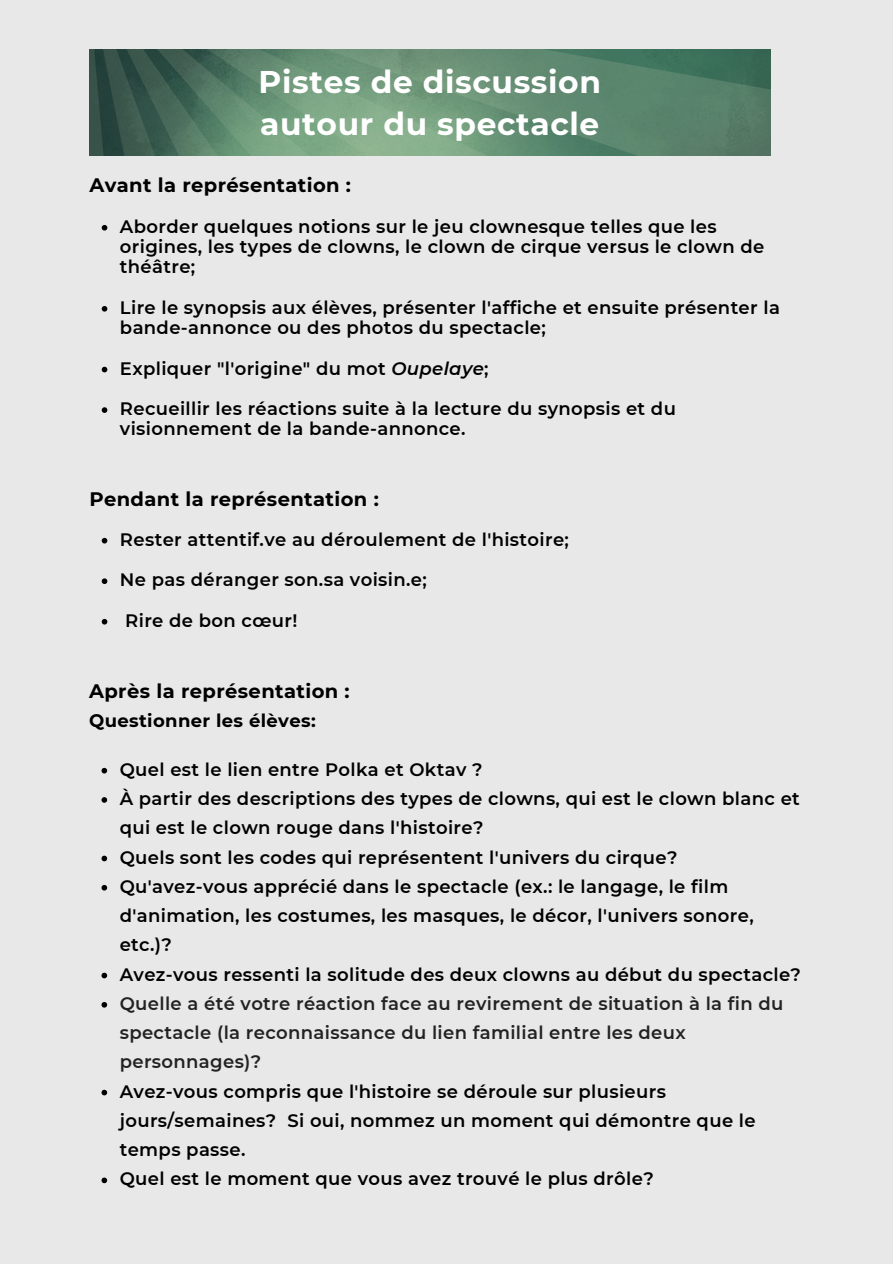
<style>
.page{position:relative;width:893px;height:1264px;background:#fff}
.page>*{position:absolute;margin:0;border:0;box-sizing:border-box;transform-origin:0 0}
.t1{font:700 31.35px "Montserrat";letter-spacing:.02em;color:#fff}
.t2{font:700 19.5px "Montserrat";letter-spacing:.02em;color:#000}
.t3{font:600 18px/29.2px "Montserrat";letter-spacing:.02em;color:#000}
.t4{font:600 18px/29.2px "Montserrat";letter-spacing:.02em;color:#222}
.t5{font:700 18px "Montserrat";letter-spacing:.02em;color:#000}
.s1{font-style:italic}
</style>
<div class="page">
<div style="left:0;top:0;width:892px;height:1263px;background:#e8e8e8"></div>
<img style="left:89px;top:49px;width:681px;height:107px">
<svg style="left:102px;top:225px;width:5px;height:5px"></svg>
<svg style="left:102px;top:306px;width:5px;height:5px"></svg>
<svg style="left:102px;top:367px;width:5px;height:5px"></svg>
<svg style="left:102px;top:407px;width:5px;height:6px"></svg>
<svg style="left:102px;top:538px;width:5px;height:5px"></svg>
<svg style="left:102px;top:578px;width:5px;height:6px"></svg>
<svg style="left:102px;top:619px;width:5px;height:5px"></svg>
<svg style="left:101px;top:767px;width:6px;height:6px"></svg>
<svg style="left:101px;top:797px;width:6px;height:5px"></svg>
<svg style="left:101px;top:855px;width:6px;height:6px"></svg>
<svg style="left:101px;top:884px;width:6px;height:6px"></svg>
<svg style="left:101px;top:972px;width:6px;height:6px"></svg>
<svg style="left:101px;top:1002px;width:6px;height:5px"></svg>
<svg style="left:101px;top:1089px;width:6px;height:6px"></svg>
<svg style="left:101px;top:1177px;width:6px;height:6px"></svg>
<p class="t1" style="left:258px;top:62px;width:344px">Pistes de discussion</p>
<p class="t1" style="left:260px;top:105px;width:340px">autour du spectacle</p>
<p class="t2" style="left:89px;top:173px;width:263px">Avant la représentation :</p>
<p class="t3" style="left:120px;top:216px;width:646px;line-height:20.2px">Aborder quelques notions sur le jeu clownesque telles que les origines, les types de clowns, le clown de cirque versus le clown de théâtre;</p>
<p class="t3" style="left:120px;top:297px;width:661px;line-height:20.2px">Lire le synopsis aux élèves, présenter l'affiche et ensuite présenter la bande-annonce ou des photos du spectacle;</p>
<p class="t3" style="left:120px;top:353px;width:370px">Expliquer "l'origine" du mot <span class="s1">Oupelaye</span>;</p>
<p class="t3" style="left:120px;top:398px;width:557px;line-height:20.2px">Recueillir les réactions suite à la lecture du synopsis et du visionnement de la bande-annonce.</p>
<p class="t2" style="left:89px;top:487px;width:291px">Pendant la représentation :</p>
<p class="t3" style="left:120px;top:524px;width:450px">Rester attentif.ve au déroulement de l'histoire;</p>
<p class="t3" style="left:120px;top:565px;width:308px">Ne pas déranger son.sa voisin.e;</p>
<p class="t3" style="left:125px;top:605px;width:174px">Rire de bon cœur!</p>
<p class="t2" style="left:89px;top:679px;width:262px">Après la représentation :</p>
<p class="t5" style="left:89px;top:710px;width:228px">Questionner les élèves:</p>
<p class="t3" style="left:120px;top:754px;width:364px">Quel est le lien entre Polka et Oktav ?</p>
<p class="t3" style="left:120px;top:784px;width:681px">À partir des descriptions des types de clowns, qui est le clown blanc et qui est le clown rouge dans l'histoire?</p>
<p class="t3" style="left:120px;top:842px;width:559px">Quels sont les codes qui représentent l'univers du cirque?</p>
<p class="t3" style="left:120px;top:871px;width:635px">Qu'avez-vous apprécié dans le spectacle (ex.: le langage, le film d'animation, les costumes, les masques, le décor, l'univers sonore, etc.)?</p>
<p class="t3" style="left:120px;top:959px;width:682px">Avez-vous ressenti la solitude des deux clowns au début du spectacle?</p>
<p class="t4" style="left:120px;top:988px;width:665px">Quelle a été votre réaction face au revirement de situation à la fin du spectacle (la reconnaissance du lien familial entre les deux personnages)?</p>
<p class="t3" style="left:120px;top:1076px;width:637px">Avez-vous compris que l'histoire se déroule sur plusieurs jours/semaines? Si oui, nommez un moment qui démontre que le temps passe.</p>
<p class="t3" style="left:120px;top:1164px;width:535px">Quel est le moment que vous avez trouvé le plus drôle?</p>
</div>
